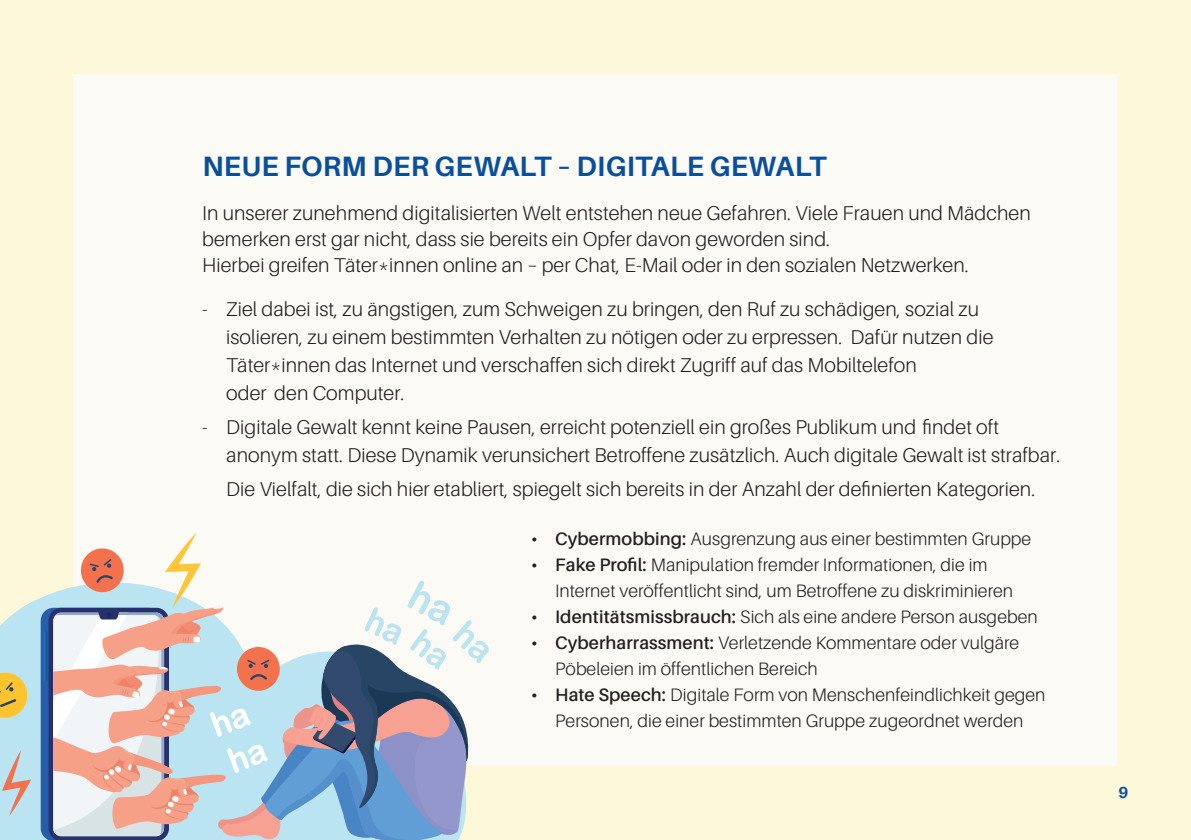
<style>
.page{position:relative;width:1191px;height:840px;background:#fff}
.page>*{position:absolute;margin:0;border:0;box-sizing:border-box;transform-origin:0 0}
.t1{font:700 28px "Aileron";letter-spacing:.01em;color:#0a4f9c}
.t2{font:300 20px/28px "Aileron";letter-spacing:.005em;color:#231f20}
.t3{font:300 18px/26px "Aileron";letter-spacing:.005em;color:#231f20}
.t4{font:700 16px "Aileron";color:#0a4f9c}
.s1{font-weight:600}
</style>
<div class="page">
<div style="left:0;top:0;width:1191px;height:839px;background:#fef8db"></div>
<div style="left:74px;top:75px;width:1043px;height:690px;background:#fbfaf5"></div>
<svg style="left:0;top:532px;width:489px;height:307px"></svg>
<h1 class="t1" style="left:202px;top:150px;width:626px">NEUE FORM DER GEWALT – DIGITALE GEWALT</h1>
<p class="t2" style="left:202px;top:200px;width:830px;line-height:26px">In unserer zunehmend digitalisierten Welt entstehen neue Gefahren. Viele Frauen und Mädchen bemerken erst gar nicht, dass sie bereits ein Opfer davon geworden sind.<br>Hierbei greifen Täter*innen online an – per Chat, E-Mail oder in den sozialen Netzwerken.</p>
<p class="t2" style="left:226px;top:295px;width:768px;text-indent:-24px">- Ziel dabei ist, zu ängstigen, zum Schweigen zu bringen, den Ruf zu schädigen, sozial zu isolieren, zu einem bestimmten Verhalten zu nötigen oder zu erpressen. Dafür nutzen die Täter*innen das Internet und verschaffen sich direkt Zugriff auf das Mobiltelefon<br>oder den Computer.</p>
<p class="t2" style="left:226px;top:413px;width:835px;text-indent:-24px">- Digitale Gewalt kennt keine Pausen, erreicht potenziell ein großes Publikum und findet oft anonym statt. Diese Dynamik verunsichert Betroffene zusätzlich. Auch digitale Gewalt ist strafbar.</p>
<p class="t2" style="left:226px;top:475px;width:810px">Die Vielfalt, die sich hier etabliert, spiegelt sich bereits in der Anzahl der definierten Kategorien.</p>
<p class="t3" style="left:531px;top:525px;width:501px"><span class="s1">• Cybermobbing:</span> Ausgrenzung aus einer bestimmten Gruppe</p>
<p class="t3" style="left:555px;top:551px;width:459px;text-indent:-24px"><span class="s1">• Fake Profil:</span> Manipulation fremder Informationen, die im<br>Internet veröffentlicht sind, um Betroffene zu diskriminieren</p>
<p class="t3" style="left:531px;top:603px;width:508px"><span class="s1">• Identitätsmissbrauch:</span> Sich als eine andere Person ausgeben</p>
<p class="t3" style="left:555px;top:629px;width:465px;text-indent:-24px"><span class="s1">• Cyberharrassment:</span> Verletzende Kommentare oder vulgäre<br>Pöbeleien im öffentlichen Bereich</p>
<p class="t3" style="left:531px;top:681px;width:516px;text-align:center"><span class="s1">• Hate Speech:</span> Digitale Form von Menschenfeindlichkeit gegen<br>Personen, die einer bestimmten Gruppe zugeordnet werden</p>
<p class="t4" style="left:1118px;top:782px;width:11px">9</p>
</div>
